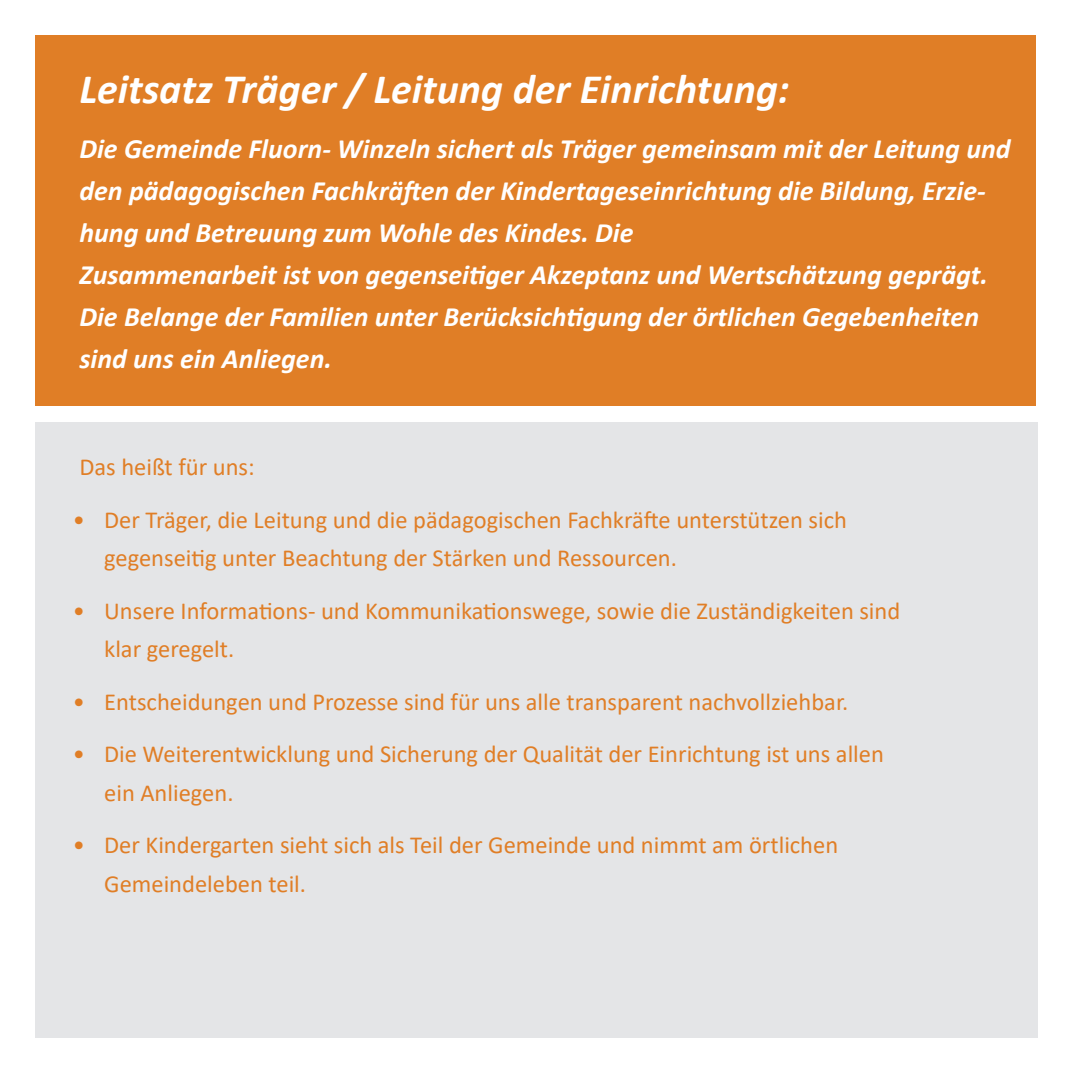
<style>
.page{position:relative;width:1072px;height:1072px;background:#fff}
.page>*{position:absolute;margin:0;border:0;box-sizing:border-box;transform-origin:0 0}
.t1{font:italic 700 42px "Calibri";color:#fff}
.t2{font:italic 700 28px/42px "Calibri";color:#fff}
.t3{font:24.5px/38.5px "Calibri";color:#e07e26}
</style>
<div class="page">
<div style="left:35px;top:35px;width:1001px;height:370px;background:#e07e26"></div>
<div style="left:35px;top:422px;width:1002px;height:615px;background:#e4e5e7"></div>
<p class="t1" style="left:79px;top:60px;width:711px">Leitsatz Träger / Leitung der Einrichtung:</p>
<p class="t2" style="left:79px;top:127px;width:932px">Die Gemeinde Fluorn- Winzeln sichert als Träger gemeinsam mit der Leitung und den pädagogischen Fachkräften der Kindertageseinrichtung die Bildung, Erzie&shy;hung und Betreuung zum Wohle des Kindes. Die<br>Zusammenarbeit ist von gegenseitiger Akzeptanz und Wertschätzung geprägt.<br>Die Belange der Familien unter Berücksichtigung der örtlichen Gegebenheiten sind uns ein Anliegen.</p>
<p class="t3" style="left:79px;top:447px;width:177px">Das heißt für uns:</p>
<p class="t3" style="left:104px;top:499px;width:744px;text-indent:-32px">• Der Träger, die Leitung und die pädagogischen Fachkräfte unterstützen sich gegenseitig unter Beachtung der Stärken und Ressourcen.</p>
<p class="t3" style="left:104px;top:590px;width:797px;text-indent:-32px">• Unsere Informations- und Kommunikationswege, sowie die Zuständigkeiten sind klar geregelt.</p>
<p class="t3" style="left:73px;top:681px;width:777px">• Entscheidungen und Prozesse sind für uns alle transparent nachvollziehbar.</p>
<p class="t3" style="left:104px;top:734px;width:781px;text-indent:-32px">• Die Weiterentwicklung und Sicherung der Qualität der Einrichtung ist uns allen ein Anliegen.</p>
<p class="t3" style="left:104px;top:825px;width:735px;text-indent:-32px">• Der Kindergarten sieht sich als Teil der Gemeinde und nimmt am örtlichen<br>Gemeindeleben teil.</p>
</div>
